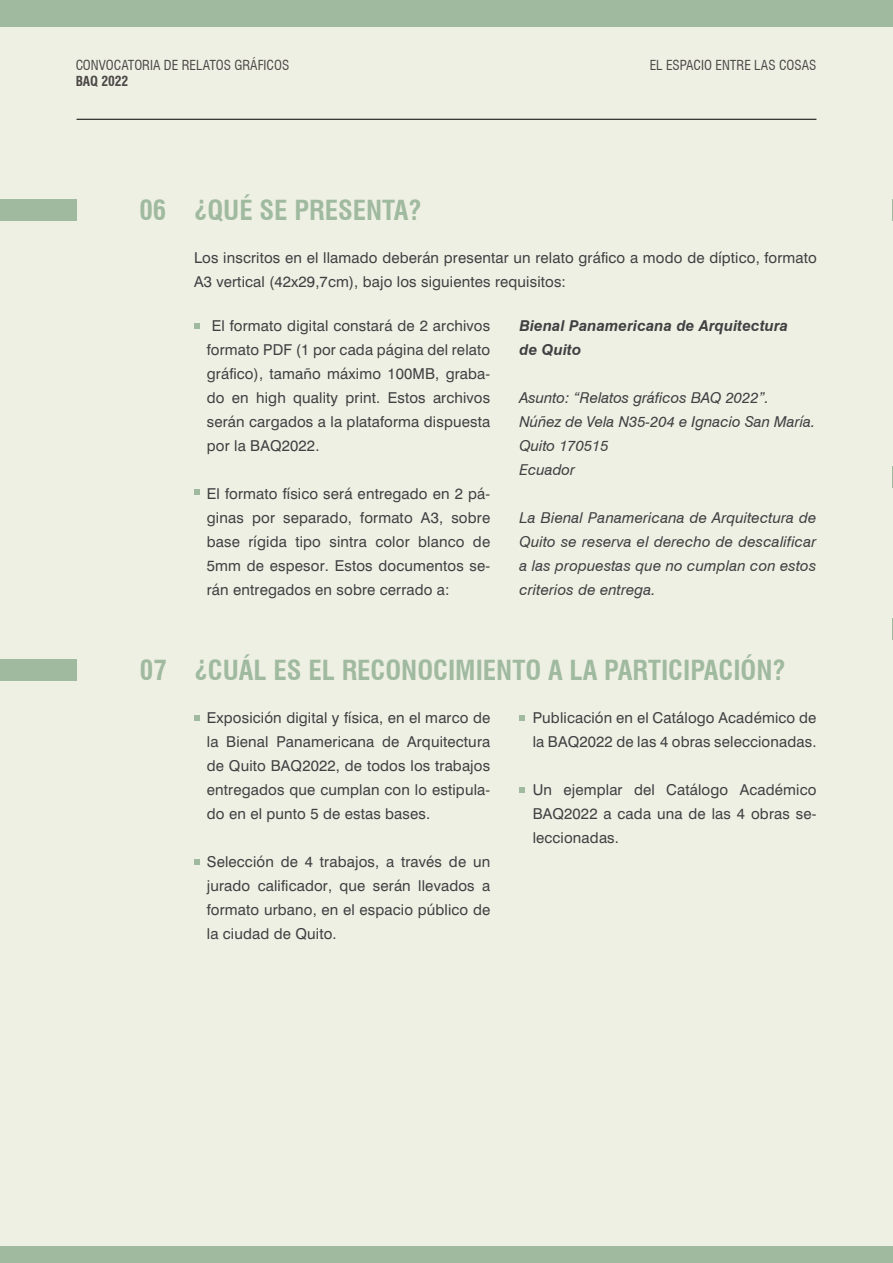
<style>
.page{position:relative;width:893px;height:1263px;background:#fff}
.page>*{position:absolute;margin:0;border:0;box-sizing:border-box;transform-origin:0 0}
.t1{font:700 condensed 27px "Swiss 721 BT";color:#a0baa0}
.t2{font:15px/24px "Swiss 721 BT";letter-spacing:.01em;color:#414042;text-align:justify}
.t3{font:italic 15px/24px "Swiss 721 BT";color:#414042}
.t4{font:italic 700 15px/24px "Swiss 721 BT";letter-spacing:.01em;color:#414042}
.t5{font:condensed 13.5px "Swiss 721 BT";color:#221e1f}
.t6{font:700 condensed 13.5px "Swiss 721 BT";color:#221e1f}
</style>
<div class="page">
<div style="left:0;top:0;width:893px;height:1262px;background:#eff0e4"></div>
<hr style="left:77px;top:119px;width:739px;height:1px;background:#000">
<div style="left:0;top:1247px;width:893px;height:16px;background:#a0baa0"></div>
<div style="left:0;top:0;width:893px;height:27px;background:#a0baa0"></div>
<div style="left:0;top:199px;width:77px;height:21px;background:#a0baa0"></div>
<div style="left:1px;top:659px;width:76px;height:21px;background:#a0baa0"></div>
<svg style="left:892px;top:199px;width:1px;height:21px"></svg>
<svg style="left:892px;top:467px;width:1px;height:21px"></svg>
<svg style="left:892px;top:618px;width:1px;height:21px"></svg>
<svg style="left:194px;top:323px;width:5px;height:5px"></svg>
<svg style="left:194px;top:715px;width:5px;height:6px"></svg>
<svg style="left:519px;top:715px;width:6px;height:6px"></svg>
<svg style="left:519px;top:788px;width:6px;height:5px"></svg>
<svg style="left:194px;top:859px;width:5px;height:5px"></svg>
<svg style="left:194px;top:489px;width:5px;height:6px"></svg>
<p class="t5" style="left:75px;top:57px;width:215px">CONVOCATORIA DE RELATOS GRÁFICOS</p>
<p class="t6" style="left:75px;top:73px;width:55px">BAQ 2022</p>
<h1 class="t1" style="left:139px;top:194px;width:284px">06 ¿QUÉ SE PRESENTA?</h1>
<p class="t5" style="left:650px;top:57px;width:168px">EL ESPACIO ENTRE LAS COSAS</p>
<p class="t2" style="left:194px;top:246px;width:624px">Los inscritos en el llamado deberán presentar un relato gráfico a modo de díptico, formato<br>A3 vertical (42x29,7cm), bajo los siguientes requisitos:</p>
<p class="t2" style="left:207px;top:313px;width:285px;text-indent:5px">El formato digital constará de 2 archivos formato PDF (1 por cada página del relato gráfico), tamaño máximo 100MB, graba&shy;do en high quality print. Estos archivos serán cargados a la plataforma dispuesta por la BAQ2022.</p>
<p class="t2" style="left:207px;top:481px;width:285px">El formato físico será entregado en 2 pá&shy;ginas por separado, formato A3, sobre base rígida tipo sintra color blanco de 5mm de espesor. Estos documentos se&shy;rán entregados en sobre cerrado a:</p>
<p class="t4" style="left:519px;top:313px;width:270px">Bienal Panamericana de Arquitectura de Quito</p>
<p class="t3" style="left:519px;top:385px;width:297px">Asunto: “Relatos gráficos BAQ 2022”.<br>Núñez de Vela N35-204 e Ignacio San María.<br>Quito 170515<br>Ecuador</p>
<p class="t3" style="left:519px;top:505px;width:299px;text-align:justify">La Bienal Panamericana de Arquitectura de Quito se reserva el derecho de descalificar a las propuestas que no cumplan con estos criterios de entrega.</p>
<h1 class="t1" style="left:140px;top:653px;width:647px">07 ¿CUÁL ES EL RECONOCIMIENTO A LA PARTICIPACIÓN?</h1>
<p class="t2" style="left:533px;top:706px;width:285px">Publicación en el Catálogo Académico de la BAQ2022 de las 4 obras seleccionadas.</p>
<p class="t2" style="left:533px;top:778px;width:285px">Un ejemplar del Catálogo Académico BAQ2022 a cada una de las 4 obras se&shy;leccionadas.</p>
<p class="t2" style="left:207px;top:706px;width:285px">Exposición digital y física, en el marco de la Bienal Panamericana de Arquitectura de Quito BAQ2022, de todos los trabajos entregados que cumplan con lo estipula&shy;do en el punto 5 de estas bases.</p>
<p class="t2" style="left:207px;top:850px;width:285px">Selección de 4 trabajos, a través de un jurado calificador, que serán llevados a formato urbano, en el espacio público de la ciudad de Quito.</p>
</div>
